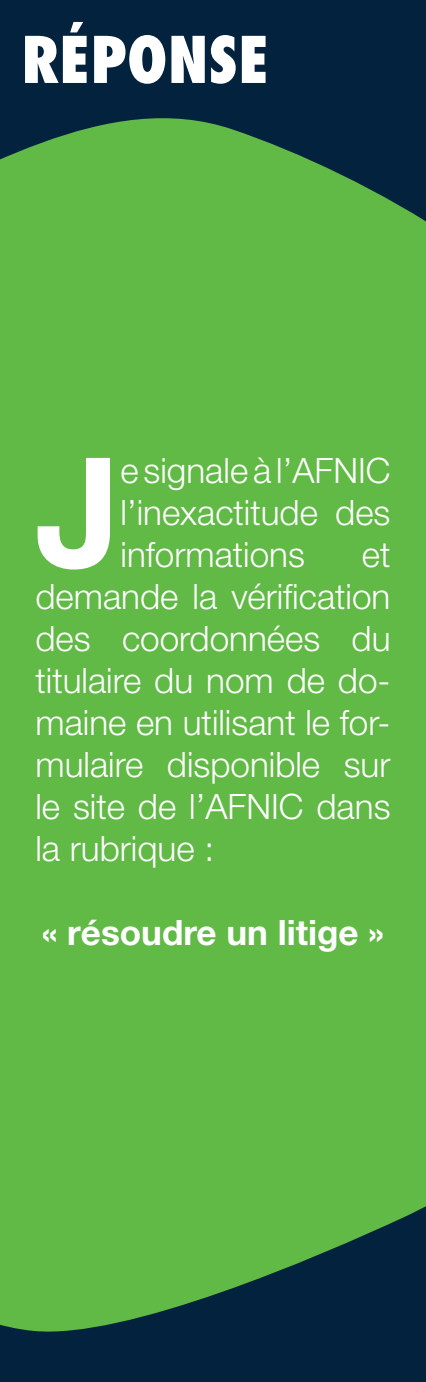
<style>
.page{position:relative;width:426px;height:1382px;background:#fff}
.page>*{position:absolute;margin:0;border:0;box-sizing:border-box;transform-origin:0 0}
.t1{font:700 152.75px "Helvetica Neue";color:#fff}
.t2{font:800 condensed 62.5px "Futura";color:#fff}
.t3{font:300 35px/42px "Helvetica Neue";color:#fff;text-align:justify}
.t4{font:700 35px "Helvetica Neue";color:#fff}
</style>
<div class="page">
<div style="left:0;top:0;width:425px;height:1382px;background:#03223d"></div>
<div style="left:0;top:118px;width:425px;height:1214px;background:#61b946"></div>
<p class="t2" style="left:21px;top:21px;width:249px">RÉPONSE</p>
<p class="t1" style="left:35px;top:418px;width:86px">J</p>
<p class="t3" style="left:120px;top:449px;width:271px">e signale à l’AFNIC l’inexactitude des informations</p>
<p class="t3" style="left:35px;top:533px;width:356px;text-indent:326px">et demande la vérification des coordonnées du titulaire du nom de do&shy;maine en utilisant le for&shy;mulaire disponible sur le site de l’AFNIC dans la rubrique :</p>
<p class="t4" style="left:42px;top:911px;width:343px">« résoudre un litige »</p>
</div>
